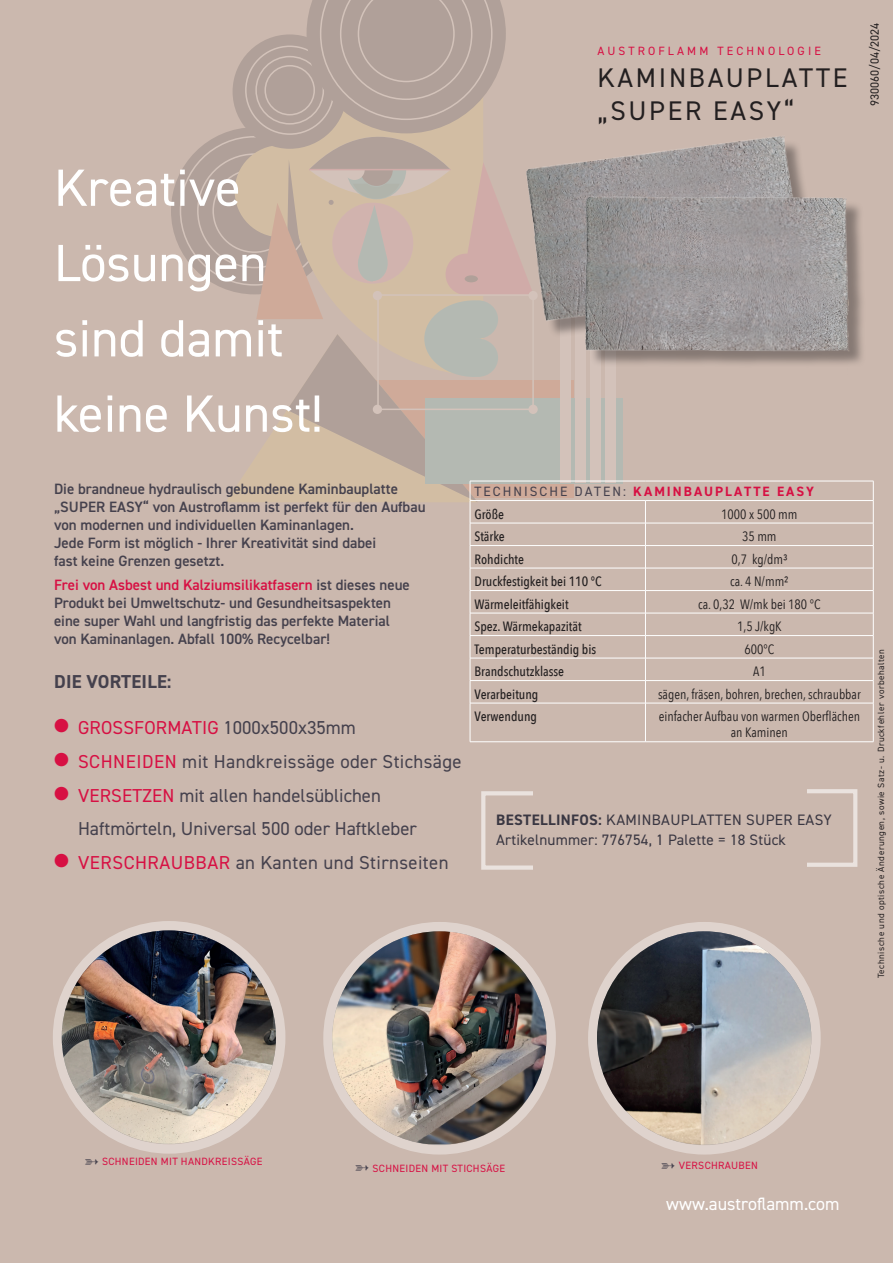
<style>
.page{position:relative;width:893px;height:1263px;background:#cbb8ae}
.page>*{position:absolute;margin:0;border:0;box-sizing:border-box;transform-origin:0 0}
.t1{font:52.5px/75.3px "DIN2014";color:#fff}
.t2{font:27px/32.4px "DIN2014";letter-spacing:.1em;color:#231f20}
.t3{font:18.75px "DIN2014";letter-spacing:.02em;color:#45414d}
.t4{font:18.75px/33.8px "DIN2014";color:#45414d}
.t5{font:18.75px "DIN2014";color:#d71043}
.t6{font:700 18.75px "DIN2014";letter-spacing:.01em;color:#45414d}
.t7{font:18px "DIN2014";color:#fff}
.t8{font:15.15px/20.4px "DIN2014";letter-spacing:.015em;color:#3a3742}
.t9{font:600 15px/18px "DIN2014";color:#45414d}
.t10{font:13.5px/16.2px "Avenir Next Condensed";color:#231f20;text-align:center}
.t11{font:500 13.5px "Avenir Next Condensed";color:#231f20}
.t12{font:700 13.5px "DIN2014";letter-spacing:.15em;color:#d71043}
.t13{font:12px "DIN2014";letter-spacing:.26em;color:#d71043}
.t14{font:12px "DIN2014";color:#231f20}
.t15{font:10.5px "DIN2014";letter-spacing:.03em;color:#d71043}
.t16{font:9px "DIN2014";letter-spacing:.06em;color:#231f20}
.s1{color:#d71043}
.s2{color:#45414d}
.s3{font-weight:400;color:#45414d}
.s4{font-weight:700}
</style>
<div class="page">
<div style="left:323px;top:380px;width:251px;height:118px;background:#cfaa99"></div>
<div style="left:426px;top:398px;width:197px;height:85px;background:#b4b9b2"></div>
<div style="left:528px;top:405px;width:10px;height:9px;background:#d3c2ba;border-radius:50%"></div>
<div style="left:605px;top:250px;width:11px;height:233px;background:#d3c2ba"></div>
<div style="left:590px;top:250px;width:11px;height:233px;background:#d3c2ba"></div>
<div style="left:575px;top:250px;width:11px;height:233px;background:#d3c2ba"></div>
<div style="left:560px;top:250px;width:11px;height:233px;background:#d3c2ba"></div>
<svg style="left:481px;top:791px;width:51px;height:79px"></svg>
<svg style="left:807px;top:789px;width:50px;height:78px"></svg>
<img style="left:534px;top:117px;width:311px;height:236px">
<div style="left:53px;top:921px;width:232px;height:233px;border:9px solid #fff;border-radius:50%"></div>
<img style="left:62px;top:930px;width:214px;height:214px;border-radius:107px">
<div style="left:588px;top:922px;width:233px;height:232px;border:9px solid #fff;border-radius:50%"></div>
<img style="left:597px;top:931px;width:214px;height:214px;border-radius:107px">
<div style="left:323px;top:922px;width:233px;height:232px;border:9px solid #fff;border-radius:50%"></div>
<img style="left:332px;top:931px;width:214px;height:213px">
<hr style="left:470px;top:481px;width:175px;height:1px;background:#fff">
<hr style="left:645px;top:481px;width:228px;height:1px;background:#fff">
<hr style="left:470px;top:500px;width:175px;height:1px;background:#fff">
<hr style="left:645px;top:500px;width:228px;height:1px;background:#fff">
<hr style="left:470px;top:523px;width:175px;height:1px;background:#fff">
<hr style="left:645px;top:523px;width:228px;height:1px;background:#fff">
<hr style="left:470px;top:545px;width:175px;height:1px;background:#fff">
<hr style="left:645px;top:545px;width:228px;height:1px;background:#fff">
<hr style="left:470px;top:568px;width:175px;height:1px;background:#fff">
<hr style="left:645px;top:568px;width:228px;height:1px;background:#fff">
<hr style="left:470px;top:590px;width:175px;height:1px;background:#fff">
<hr style="left:645px;top:590px;width:228px;height:1px;background:#fff">
<hr style="left:470px;top:613px;width:175px;height:1px;background:#fff">
<hr style="left:645px;top:613px;width:228px;height:1px;background:#fff">
<hr style="left:470px;top:635px;width:175px;height:1px;background:#fff">
<hr style="left:645px;top:635px;width:228px;height:1px;background:#fff">
<hr style="left:470px;top:658px;width:175px;height:1px;background:#fff">
<hr style="left:645px;top:658px;width:228px;height:1px;background:#fff">
<hr style="left:470px;top:680px;width:175px;height:1px;background:#fff">
<svg style="left:179px;top:0;width:355px;height:703px"></svg>
<hr style="left:645px;top:680px;width:228px;height:1px;background:#fff">
<svg style="left:645px;top:501px;width:1px;height:202px"></svg>
<svg style="left:873px;top:481px;width:1px;height:222px"></svg>
<hr style="left:470px;top:703px;width:175px;height:1px;background:#fff">
<hr style="left:470px;top:703px;width:1px;height:39px;background:#fff">
<hr style="left:645px;top:703px;width:228px;height:1px;background:#fff">
<hr style="left:645px;top:703px;width:1px;height:39px;background:#fff">
<hr style="left:873px;top:703px;width:1px;height:39px;background:#fff">
<hr style="left:470px;top:741px;width:175px;height:1px;background:#fff">
<hr style="left:645px;top:741px;width:228px;height:1px;background:#fff">
<div style="left:588px;top:200px;width:279px;height:184px;background:#cbb8ae"></div>
<img style="left:559px;top:183px;width:325px;height:195px">
<h1 class="t1" style="left:54px;top:149px;width:270px">Kreative<br>Lösungen sind damit keine Kunst!</h1>
<p class="t13" style="left:597px;top:43px;width:225px">AUSTROFLAMM TECHNOLOGIE</p>
<h2 class="t2" style="left:597px;top:61px;width:251px">KAMINBAUPLATTE „SUPER EASY“</h2>
<p class="t14" style="left:867px;top:106px;width:85px;rotate:-90deg">930060/04/2024</p>
<p class="t9" style="left:54px;top:479px;width:373px">Die brandneue hydraulisch gebundene Kaminbauplatte „SUPER EASY“ von Austroflamm ist perfekt für den Aufbau von modernen und individuellen Kaminanlagen.<br>Jede Form ist möglich - Ihrer Kreativität sind dabei<br>fast keine Grenzen gesetzt.</p>
<p class="t9" style="left:54px;top:575px;width:357px"><span class="s1">Frei von Asbest und Kalziumsilikatfasern</span> ist dieses neue Produkt bei Umweltschutz- und Gesundheitsaspekten eine super Wahl und langfristig das perfekte Material von Kaminanlagen. Abfall 100% Recycelbar!</p>
<p class="t6" style="left:54px;top:669px;width:119px">DIE VORTEILE:</p>
<p class="t5" style="left:54px;top:716px;width:303px">● GROSSFORMATIG <span class="s2">1000x500x35mm</span></p>
<p class="t3" style="left:54px;top:750px;width:409px"><span class="s1">● SCHNEIDEN</span> mit Handkreissäge oder Stichsäge</p>
<p class="t4" style="left:78px;top:778px;width:340px;text-indent:-24px"><span class="s1">● VERSETZEN</span> mit allen handelsüblichen<br>Haftmörteln, Universal 500 oder Haftkleber</p>
<p class="t3" style="left:54px;top:851px;width:396px"><span class="s1">● VERSCHRAUBBAR</span> an Kanten und Stirnseiten</p>
<p class="t12" style="left:475px;top:482px;width:341px"><span class="s3">TECHNISCHE DATEN:</span> KAMINBAUPLATTE EASY</p>
<p class="t11" style="left:475px;top:506px;width:31px">Größe</p>
<p class="t10" style="left:721px;top:505px;width:78px">1000 x 500 mm</p>
<p class="t11" style="left:475px;top:528px;width:32px">Stärke</p>
<p class="t10" style="left:742px;top:528px;width:36px">35 mm</p>
<p class="t11" style="left:475px;top:551px;width:51px">Rohdichte</p>
<p class="t10" style="left:731px;top:550px;width:57px">0,7 kg/dm³</p>
<p class="t11" style="left:475px;top:573px;width:129px">Druckfestigkeit bei 110 °C</p>
<p class="t10" style="left:730px;top:573px;width:60px">ca. 4 N/mm²</p>
<p class="t11" style="left:475px;top:596px;width:96px">Wärmeleitfähigkeit</p>
<p class="t10" style="left:698px;top:595px;width:124px">ca. 0,32 W/mk bei 180 °C</p>
<p class="t11" style="left:475px;top:618px;width:109px">Spez. Wärmekapazität</p>
<p class="t10" style="left:737px;top:618px;width:46px">1,5 J/kgK</p>
<p class="t11" style="left:475px;top:641px;width:123px">Temperaturbeständig bis</p>
<p class="t10" style="left:744px;top:640px;width:31px">600°C</p>
<p class="t11" style="left:475px;top:663px;width:91px">Brandschutzklasse</p>
<p class="t10" style="left:753px;top:663px;width:14px">A1</p>
<p class="t11" style="left:475px;top:686px;width:65px">Verarbeitung</p>
<p class="t10" style="left:658px;top:685px;width:204px">sägen, fräsen, bohren, brechen, schraubbar</p>
<p class="t11" style="left:475px;top:708px;width:64px">Verwendung</p>
<p class="t10" style="left:659px;top:708px;width:203px">einfacher Aufbau von warmen Oberflächen an Kaminen</p>
<p class="t8" style="left:496px;top:809px;width:337px"><span class="s4">BESTELLINFOS:</span> KAMINBAUPLATTEN SUPER EASY<br>Artikelnummer: 776754, 1 Palette = 18 Stück</p>
<p class="t16" style="left:875px;top:978px;width:331px;rotate:-90deg">Technische und optische Änderungen, sowie Satz- u. Druckfehler vorbehalten</p>
<p class="t15" style="left:85px;top:1155px;width:179px"><span class="s2">➳</span> SCHNEIDEN MIT HANDKREISSÄGE</p>
<p class="t15" style="left:355px;top:1161px;width:151px"><span class="s2">➳</span> SCHNEIDEN MIT STICHSÄGE</p>
<p class="t15" style="left:661px;top:1159px;width:98px"><span class="s2">➳</span> VERSCHRAUBEN</p>
<p class="t7" style="left:666px;top:1192px;width:175px">www.austroflamm.com</p>
</div>
